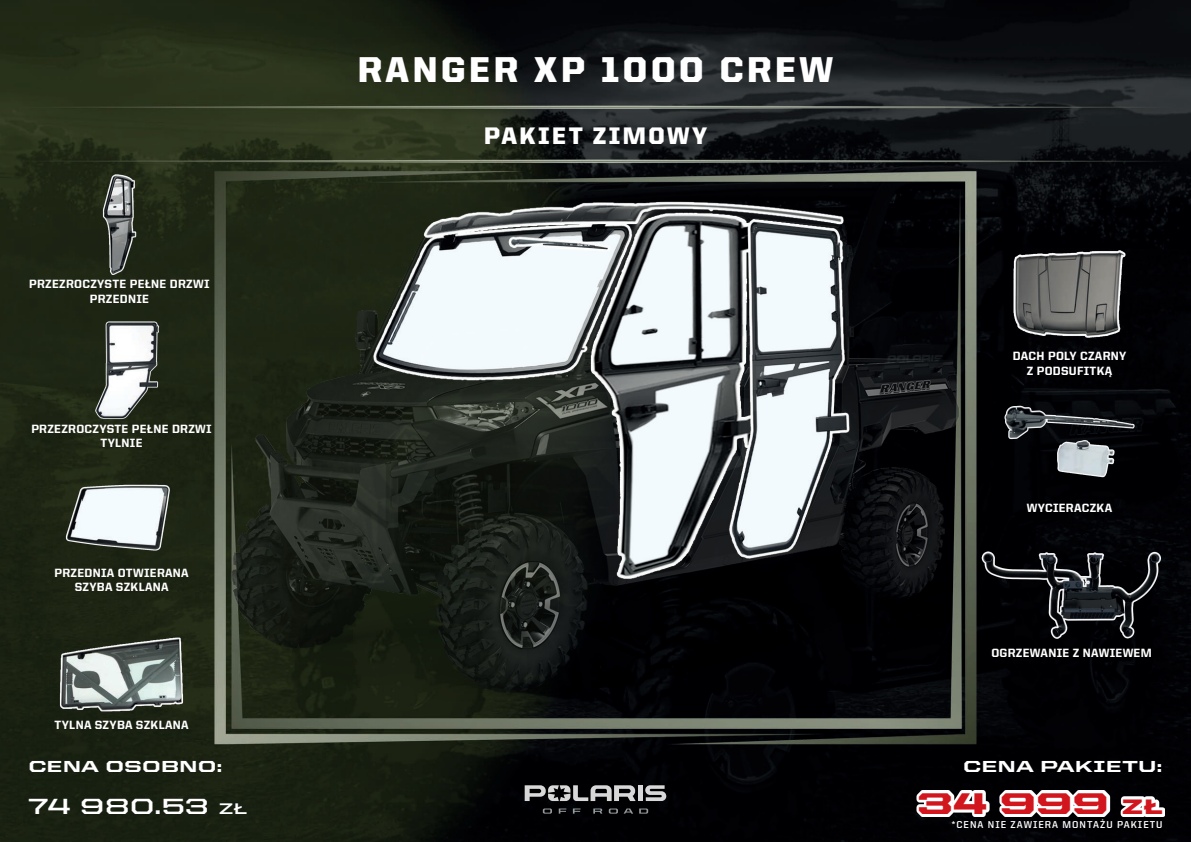
<style>
.page{position:relative;width:1191px;height:842px;background:#fff}
.page>*{position:absolute;margin:0;border:0;box-sizing:border-box;transform-origin:0 0}
.t1{font:900 36px "United Sans Reg";letter-spacing:.1em;color:#fff}
.t2{font:900 30px "United Sans Ext";color:#d2161e}
.t3{font:900 24px "United Sans Reg";letter-spacing:.1em;color:#fff}
.t4{font:700 22px "United Sans Ext";letter-spacing:-.005em;color:#fff}
.t5{font:800 16px "United Sans Ext";color:#fff}
.t6{font:800 12px/14.4px "United Sans Reg";letter-spacing:.025em;color:#fff;text-align:center}
.t7{font:700 10px "United Sans Reg";letter-spacing:.1em;color:#fff}
.s1{font-size:15.4px}
.s2{font-size:21px}
</style>
<div class="page">
<img style="left:0;top:0;width:1191px;height:842px">
<img style="left:215px;top:196px;width:761px;height:507px">
<hr style="left:638px;top:785px;width:4px;height:16px;background:#d8d8d8">
<svg style="left:645px;top:785px;width:21px;height:16px"></svg>
<svg style="left:524px;top:785px;width:111px;height:16px;background:#757576"></svg>
<svg style="left:543px;top:808px;width:9px;height:6px"></svg>
<svg style="left:559px;top:808px;width:7px;height:6px"></svg>
<svg style="left:573px;top:808px;width:7px;height:6px"></svg>
<svg style="left:593px;top:808px;width:9px;height:6px"></svg>
<svg style="left:639px;top:808px;width:9px;height:6px"></svg>
<svg style="left:609px;top:808px;width:24px;height:6px"></svg>
<svg style="left:916px;top:790px;width:249px;height:27px"></svg>
<img style="left:70px;top:318px;width:103px;height:103px">
<img style="left:52px;top:460px;width:139px;height:140px">
<img style="left:52px;top:604px;width:139px;height:140px">
<img style="left:999px;top:388px;width:140px;height:123px">
<img style="left:989px;top:243px;width:160px;height:131px">
<img style="left:979px;top:532px;width:184px;height:140px">
<img style="left:62px;top:171px;width:115px;height:111px">
<p class="t1" style="left:358px;top:49px;width:477px">RANGER XP 1000 CREW</p>
<p class="t6" style="left:29px;top:277px;width:182px">PRZEZROCZYSTE PEŁNE DRZWI</p>
<p class="t6" style="left:90px;top:291px;width:61px">PRZEDNIE</p>
<p class="t6" style="left:31px;top:421px;width:182px">PRZEZROCZYSTE PEŁNE DRZWI</p>
<p class="t6" style="left:101px;top:435px;width:43px">TYLNIE</p>
<p class="t6" style="left:55px;top:565px;width:136px">PRZEDNIA OTWIERANA<br>SZYBA SZKLANA</p>
<p class="t6" style="left:55px;top:717px;width:136px">TYLNA SZYBA SZKLANA</p>
<p class="t3" style="left:484px;top:122px;width:225px">PAKIET ZIMOWY</p>
<p class="t6" style="left:1012px;top:349px;width:115px">DACH POLY CZARNY</p>
<p class="t6" style="left:1026px;top:363px;width:87px">Z PODSUFITKĄ</p>
<p class="t6" style="left:1026px;top:501px;width:87px">WYCIERACZKA</p>
<p class="t6" style="left:991px;top:645px;width:162px">OGRZEWANIE Z NAWIEWEM</p>
<p class="t5" style="left:28px;top:757px;width:196px">CENA OSOBNO:</p>
<p class="t5" style="left:963px;top:757px;width:201px">CENA PAKIETU:</p>
<p class="t4" style="left:28px;top:793px;width:221px">74 980.53 <span class="s1">zł</span></p>
<p class="t2" style="left:917px;top:785px;width:247px">34 999 <span class="s2">zł</span></p>
<p class="t7" style="left:952px;top:819px;width:212px">*CENA NIE ZAWIERA MONTAŻU PAKIETU</p>
</div>
